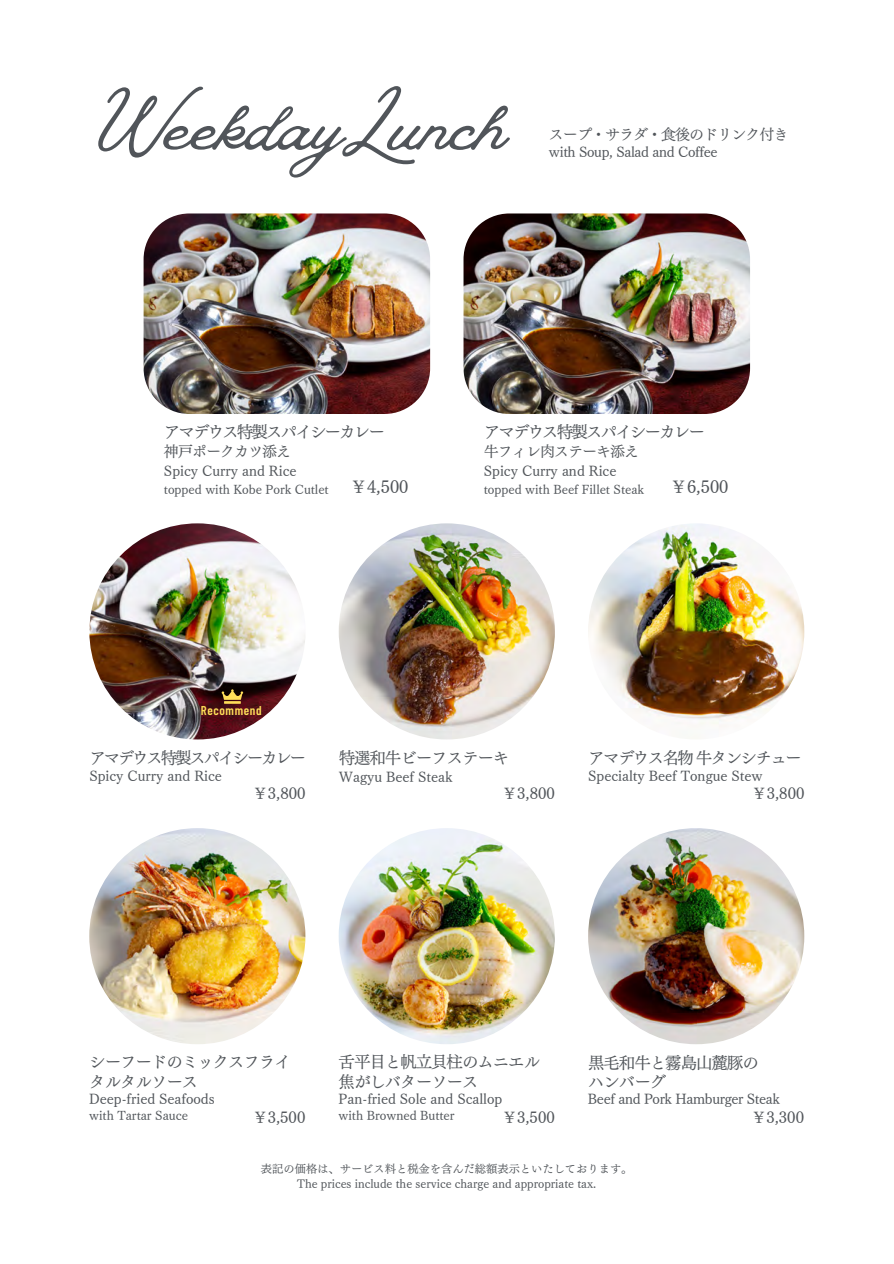
<style>
.page{position:relative;width:894px;height:1264px;background:#fff}
.page>*{position:absolute;margin:0;border:0;box-sizing:border-box;transform-origin:0 0}
.t1{font:90px "Vintage Goods";letter-spacing:-.01em;color:#51555a}
.t2{font:16.5px "Canva UD Mincho Pr 6 N M";letter-spacing:-.065em;color:#51555a}
.t3{font:16.5px "Canva UD Mincho Pr 6 N M";letter-spacing:-.115em;color:#51555a}
.t4{font:16.5px "Canva UD Mincho Pr 6 N M";letter-spacing:-.135em;color:#51555a}
.t5{font:16.5px "Canva UD Mincho Pr 6 N M";letter-spacing:-.095em;color:#51555a}
.t6{font:15px "Canva UD Mincho Pr 6 N M";letter-spacing:-.065em;color:#51555a}
.t7{font:13.5px "Canva UD Mincho Pr 6 N M";color:#51555a}
.t8{font:13.5px "Canva UD Mincho Pr 6 N M";letter-spacing:-.025em;color:#51555a}
.t9{font:600 12.75px "Barlow Condensed";letter-spacing:.05em;color:#ffde59}
.t10{font:12px "Canva UD Mincho Pr 6 N M";color:#51555a}
.t11{font:11.25px "Canva UD Mincho Pr 6 N M";color:#51555a}
</style>
<div class="page">
<img style="left:89px;top:523px;width:216px;height:216px;border-radius:50%">
<svg style="left:221px;top:689px;width:22px;height:14px"></svg>
<img style="left:338px;top:523px;width:216px;height:216px;border-radius:50%">
<img style="left:588px;top:523px;width:216px;height:216px;border-radius:50%">
<img style="left:143px;top:213px;width:287px;height:201px;border-radius:46px">
<img style="left:463px;top:213px;width:286px;height:201px;border-radius:46px">
<img style="left:89px;top:828px;width:216px;height:216px;border-radius:50%">
<img style="left:338px;top:828px;width:216px;height:216px;border-radius:50%">
<img style="left:588px;top:828px;width:216px;height:216px;border-radius:50%">
<h1 class="t1" style="left:98px;top:71px;width:410px">WeekdayLunch</h1>
<h2 class="t6" style="left:549px;top:127px;width:241px">スープ・サラダ・食後のドリンク付き</h2>
<p class="t8" style="left:549px;top:146px;width:170px">with Soup, Salad and Coffee</p>
<h2 class="t3" style="left:164px;top:423px;width:222px">アマデウス特製スパイシーカレー</h2>
<h3 class="t6" style="left:164px;top:444px;width:129px">神戸ポークカツ添え</h3>
<h2 class="t7" style="left:164px;top:464px;width:134px">Spicy Curry and Rice</h2>
<p class="t10" style="left:164px;top:483px;width:166px">topped with Kobe Pork Cutlet</p>
<h2 class="t2" style="left:350px;top:478px;width:59px">￥4,500</h2>
<h3 class="t3" style="left:484px;top:423px;width:222px">アマデウス特製スパイシーカレー</h3>
<h2 class="t6" style="left:484px;top:444px;width:157px">牛フィレ肉ステーキ添え</h2>
<p class="t7" style="left:484px;top:464px;width:134px">Spicy Curry and Rice</p>
<h2 class="t10" style="left:484px;top:483px;width:162px">topped with Beef Fillet Steak</h2>
<h3 class="t2" style="left:670px;top:478px;width:59px">￥6,500</h3>
<h3 class="t9" style="left:201px;top:702px;width:62px">Recommend</h3>
<h2 class="t4" style="left:89px;top:749px;width:218px">アマデウス特製スパイシーカレー</h2>
<h3 class="t7" style="left:89px;top:769px;width:134px">Spicy Curry and Rice</h3>
<h2 class="t6" style="left:253px;top:785px;width:54px">￥3,800</h2>
<p class="t2" style="left:338px;top:749px;width:172px">特選和牛ビーフステーキ</p>
<p class="t7" style="left:338px;top:769px;width:115px">Wagyu Beef Steak</p>
<h2 class="t6" style="left:502px;top:785px;width:54px">￥3,800</h2>
<h2 class="t5" style="left:588px;top:749px;width:215px">アマデウス名物牛タンシチュー</h2>
<h3 class="t7" style="left:588px;top:769px;width:176px">Specialty Beef Tongue Stew</h3>
<h2 class="t6" style="left:751px;top:785px;width:54px">￥3,800</h2>
<h2 class="t2" style="left:89px;top:1053px;width:203px">シーフードのミックスフライ</h2>
<h3 class="t2" style="left:89px;top:1073px;width:110px">タルタルソース</h3>
<h2 class="t7" style="left:89px;top:1092px;width:127px">Deep-fried Seafoods</h2>
<h2 class="t10" style="left:89px;top:1109px;width:100px">with Tartar Sauce</h2>
<p class="t6" style="left:253px;top:1109px;width:54px">￥3,500</p>
<h2 class="t2" style="left:338px;top:1053px;width:203px">舌平目と帆立貝柱のムニエル</h2>
<h2 class="t2" style="left:338px;top:1073px;width:141px">焦がしバターソース</h2>
<h3 class="t7" style="left:338px;top:1092px;width:165px">Pan-fried Sole and Scallop</h3>
<h3 class="t10" style="left:338px;top:1109px;width:117px">with Browned Butter</h3>
<h2 class="t6" style="left:502px;top:1109px;width:54px">￥3,500</h2>
<p class="t2" style="left:588px;top:1054px;width:172px">黒毛和牛と霧島山麓豚の</p>
<h2 class="t2" style="left:588px;top:1073px;width:80px">ハンバーグ</h2>
<h2 class="t8" style="left:587px;top:1091px;width:193px">Beef and Pork Hamburger Steak</h2>
<h3 class="t6" style="left:751px;top:1109px;width:54px">￥3,300</h3>
<p class="t11" style="left:261px;top:1163px;width:373px">表記の価格は、サービス料と税金を含んだ総額表示といたしております。</p>
<p class="t11" style="left:297px;top:1178px;width:300px">The prices include the service charge and appropriate tax.</p>
</div>
